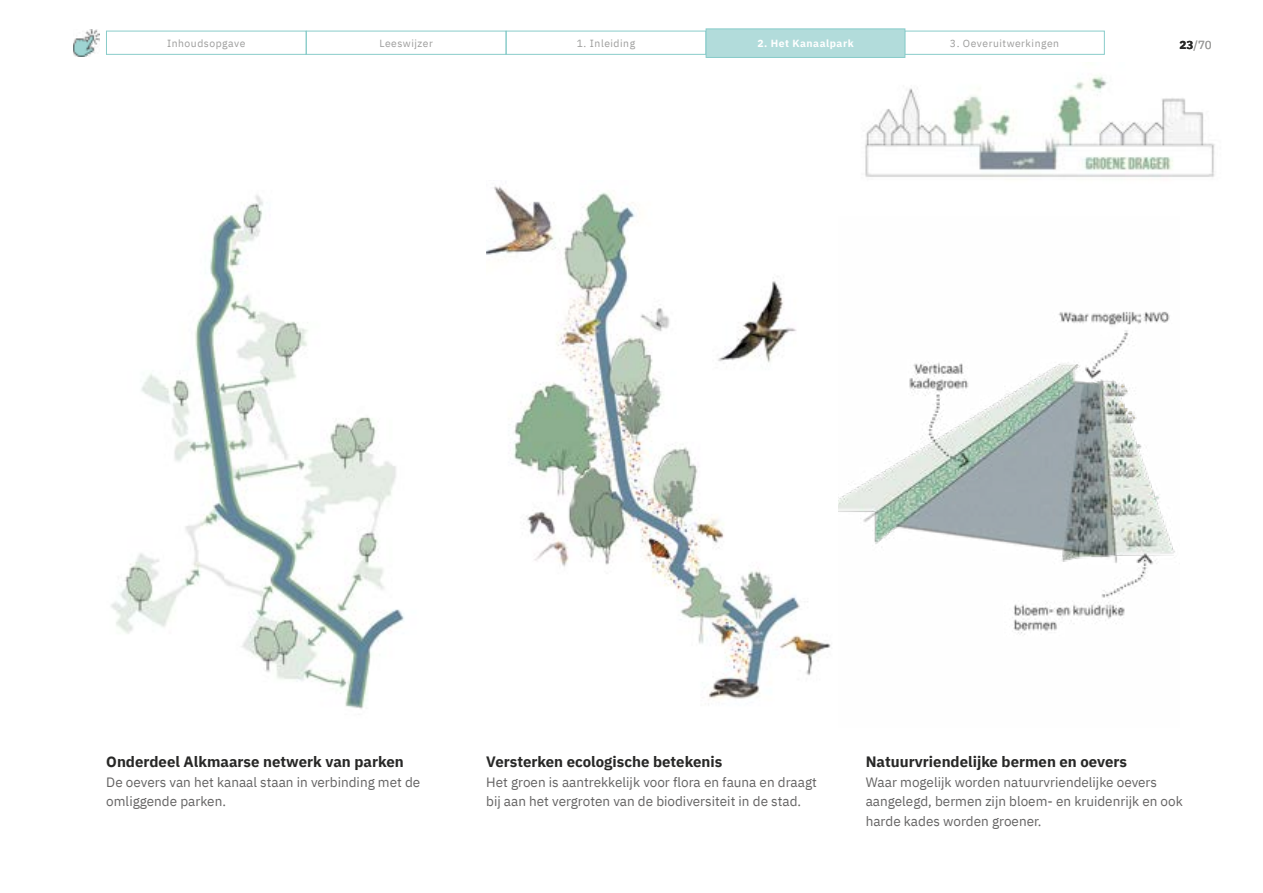
<style>
.page{position:relative;width:1263px;height:893px;background:#fff}
.page>*{position:absolute;margin:0;border:0;box-sizing:border-box;transform-origin:0 0}
.t1{font:700 15px "IBM Plex Sans";color:#282827}
.t2{font:13.5px/19.5px "IBM Plex Sans";color:#646363}
.t3{font:11.7px "IBM Plex Sans";color:#9d9d9c}
.t4{font:10.35px "IBM Plex Sans";letter-spacing:.05em;color:#9d9d9c}
.t5{font:700 10.35px "IBM Plex Sans";letter-spacing:.05em;color:#fff}
.s1{font-weight:700;color:#282827}
</style>
<div class="page">
<img style="left:73px;top:30px;width:27px;height:26px">
<div style="left:106px;top:31px;width:200px;height:24px;border:1px solid #89ccca"></div>
<div style="left:306px;top:31px;width:200px;height:24px;border:1px solid #89ccca"></div>
<div style="left:506px;top:31px;width:200px;height:24px;border:1px solid #89ccca"></div>
<div style="left:904px;top:31px;width:200px;height:24px;border:1px solid #89ccca"></div>
<div style="left:706px;top:29px;width:199px;height:28px;background:#b2dcdb"></div>
<div style="left:706px;top:29px;width:199px;height:29px;border:1px solid #89ccca"></div>
<img style="left:111px;top:195px;width:293px;height:514px">
<img style="left:486px;top:186px;width:345px;height:513px">
<img style="left:838px;top:311px;width:337px;height:324px">
<img style="left:865px;top:76px;width:350px;height:101px">
<p class="t4" style="left:167px;top:35px;width:80px">Inhoudsopgave</p>
<p class="t4" style="left:379px;top:35px;width:55px">Leeswijzer</p>
<p class="t4" style="left:577px;top:35px;width:60px">1. Inleiding</p>
<p class="t5" style="left:757px;top:35px;width:98px">2. Het Kanaalpark</p>
<p class="t4" style="left:950px;top:35px;width:111px">3. Oeveruitwerkingen</p>
<p class="t3" style="left:1179px;top:36px;width:34px"><span class="s1">23</span>/70</p>
<p class="t1" style="left:106px;top:750px;width:299px">Onderdeel Alkmaarse netwerk van parken</p>
<p class="t2" style="left:106px;top:771px;width:316px">De oevers van het kanaal staan in verbinding met de omliggende parken.</p>
<p class="t1" style="left:486px;top:750px;width:237px">Versterken ecologische betekenis</p>
<p class="t2" style="left:486px;top:771px;width:332px">Het groen is aantrekkelijk voor flora en fauna en draagt bij aan het vergroten van de biodiversiteit in de stad.</p>
<p class="t1" style="left:866px;top:750px;width:263px">Natuurvriendelijke bermen en oevers</p>
<p class="t2" style="left:866px;top:771px;width:319px">Waar mogelijk worden natuurvriendelijke oevers aangelegd, bermen zijn bloem- en kruidenrijk en ook harde kades worden groener.</p>
</div>
